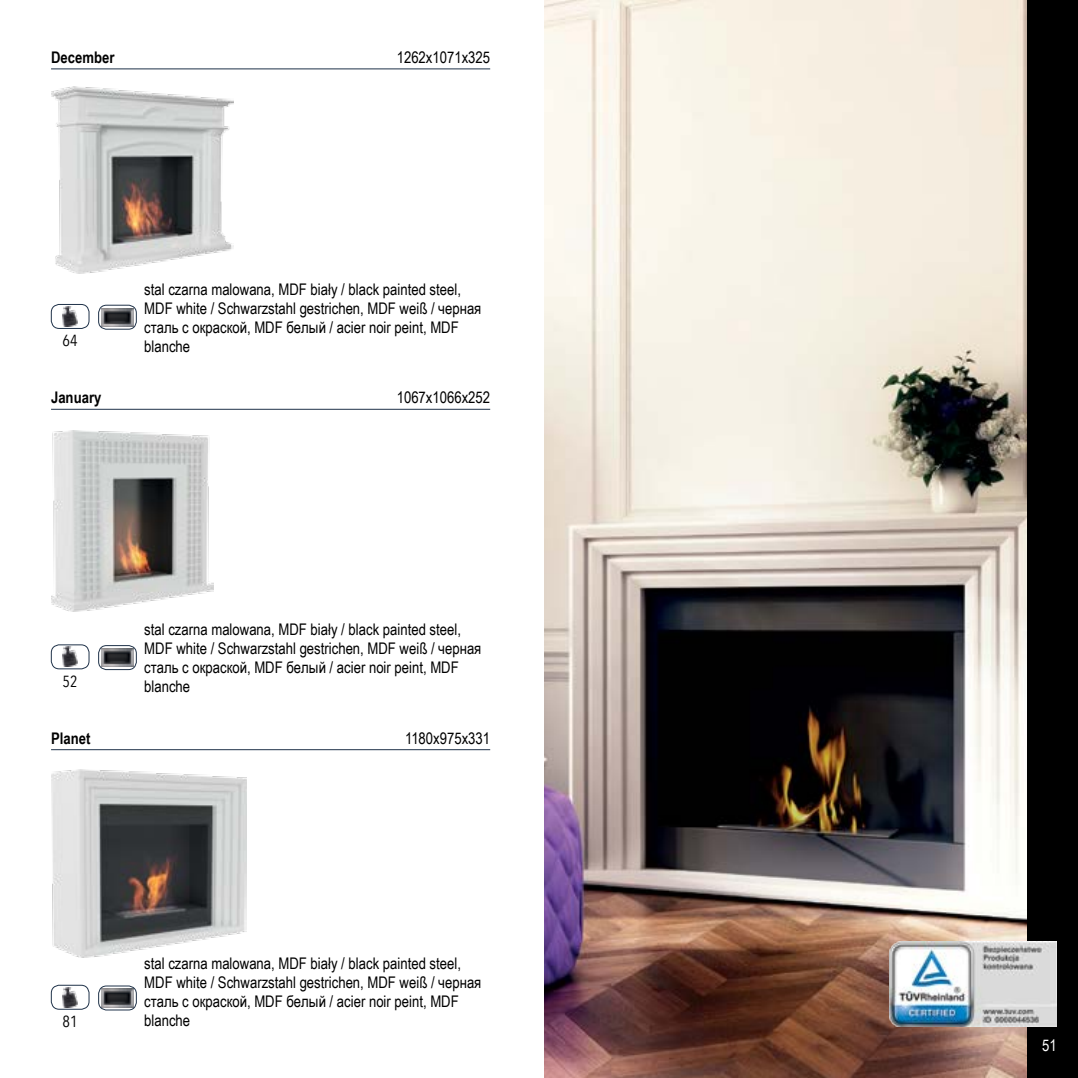
<style>
.page{position:relative;width:1078px;height:1078px;background:#fff}
.page>*{position:absolute;margin:0;border:0;box-sizing:border-box;transform-origin:0 0}
.t1{font:16px/19.2px "Arial Narrow";color:#000}
.t2{font:700 16px "Arial Narrow";color:#000}
.t3{font:16px "Avenir Next Condensed";color:#000}
.t4{font:16px "Arial Narrow";color:#fff}
</style>
<div class="page">
<div style="left:1026px;top:0;width:51px;height:1077px;background:#000"></div>
<hr style="left:51px;top:749px;width:439px;height:1px;background:#1f3249">
<img style="left:62px;top:987px;width:15px;height:20px">
<div style="left:51px;top:984px;width:38px;height:25px;border:1px solid #1f3249;border-radius:8px"></div>
<img style="left:102px;top:988px;width:31px;height:18px">
<div style="left:98px;top:985px;width:39px;height:24px;border:1px solid #1f3249;border-radius:8px"></div>
<hr style="left:51px;top:68px;width:439px;height:1px;background:#1f3249">
<hr style="left:51px;top:408px;width:439px;height:1px;background:#1f3249">
<img style="left:62px;top:306px;width:15px;height:20px">
<div style="left:51px;top:304px;width:38px;height:24px;border:1px solid #1f3249;border-radius:8px"></div>
<img style="left:62px;top:646px;width:15px;height:20px">
<div style="left:51px;top:644px;width:38px;height:25px;border:1px solid #1f3249;border-radius:8px"></div>
<img style="left:102px;top:308px;width:31px;height:18px">
<div style="left:98px;top:305px;width:38px;height:24px;border:1px solid #1f3249;border-radius:8px"></div>
<img style="left:102px;top:648px;width:31px;height:18px">
<div style="left:98px;top:645px;width:38px;height:24px;border:1px solid #1f3249;border-radius:8px"></div>
<img style="left:51px;top:87px;width:183px;height:187px">
<img style="left:51px;top:430px;width:163px;height:181px">
<img style="left:544px;top:0;width:482px;height:1077px">
<img style="left:51px;top:769px;width:195px;height:187px">
<img style="left:889px;top:941px;width:167px;height:85px">
<p class="t2" style="left:51px;top:45px;width:65px">December</p>
<p class="t1" style="left:396px;top:47px;width:95px">1262x1071x325</p>
<p class="t3" style="left:63px;top:331px;width:17px">64</p>
<p class="t2" style="left:51px;top:385px;width:52px">January</p>
<p class="t1" style="left:144px;top:279px;width:338px">stal czarna malowana, MDF biały / black painted steel, MDF white / Schwarzstahl gestrichen, MDF weiß / черная сталь с окраской, MDF белый / acier noir peint, MDF blanche</p>
<p class="t1" style="left:396px;top:387px;width:95px">1067x1066x252</p>
<p class="t3" style="left:63px;top:671px;width:17px">52</p>
<p class="t1" style="left:144px;top:618px;width:338px">stal czarna malowana, MDF biały / black painted steel, MDF white / Schwarzstahl gestrichen, MDF weiß / черная сталь с окраской, MDF белый / acier noir peint, MDF blanche</p>
<p class="t2" style="left:51px;top:725px;width:41px">Planet</p>
<p class="t1" style="left:405px;top:727px;width:87px">1180x975x331</p>
<p class="t3" style="left:63px;top:1011px;width:17px">81</p>
<p class="t1" style="left:144px;top:952px;width:338px">stal czarna malowana, MDF biały / black painted steel, MDF white / Schwarzstahl gestrichen, MDF weiß / черная сталь с окраской, MDF белый / acier noir peint, MDF blanche</p>
<p class="t4" style="left:1042px;top:1033px;width:16px">51</p>
</div>
